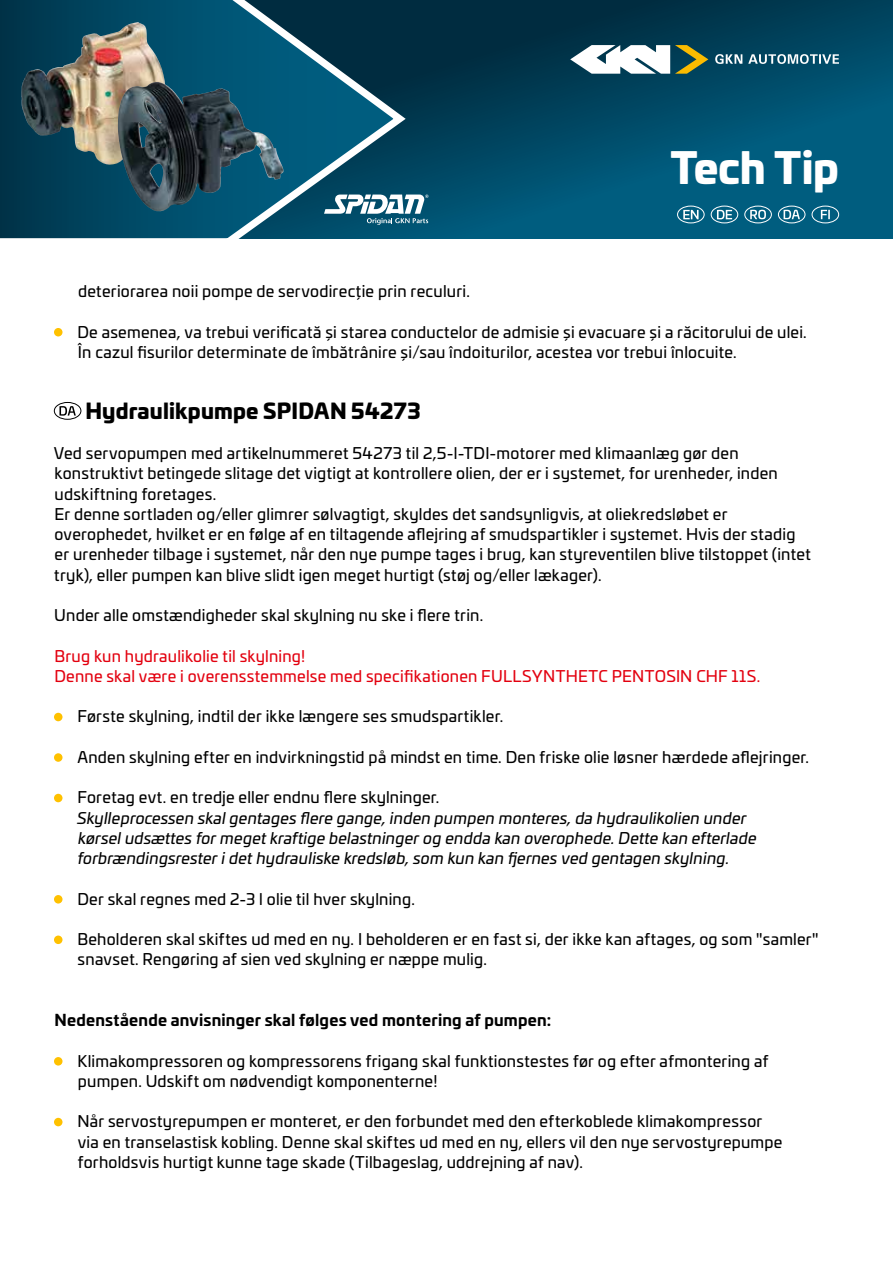
<style>
.page{position:relative;width:893px;height:1263px;background:#fff}
.page>*{position:absolute;margin:0;border:0;box-sizing:border-box;transform-origin:0 0}
.t1{font:900 42px "Univia Pro";letter-spacing:-.005em;color:#fff}
.t2{font:900 21px "Univia Pro";letter-spacing:.01em;color:#000}
.t3{font:15.75px/20.2px "Univia Pro";letter-spacing:.015em;color:#000}
.t4{font:italic 15.75px/20.2px "Univia Pro";letter-spacing:.015em;color:#000}
.t5{font:15.75px/20.2px "Univia Pro";letter-spacing:.015em;color:#e3000f}
.t6{font:700 15.75px "Univia Pro";letter-spacing:.015em;color:#000}
</style>
<div class="page">
<svg style="left:412px;top:0;width:481px;height:238px;background:#004a66"></svg>
<svg style="left:570px;top:45px;width:138px;height:29px"></svg>
<svg style="left:715px;top:54px;width:27px;height:10px"></svg>
<svg style="left:748px;top:54px;width:91px;height:10px"></svg>
<svg style="left:412px;top:195px;width:16px;height:30px"></svg>
<svg style="left:0;top:0;width:412px;height:239px;background:#11516a"></svg>
<div style="left:711px;top:206px;width:27px;height:17px;border:1px solid #fff;border-radius:50%"></div>
<svg style="left:717px;top:210px;width:15px;height:9px"></svg>
<div style="left:677px;top:206px;width:27px;height:17px;border:1px solid #fff;border-radius:50%"></div>
<svg style="left:683px;top:210px;width:15px;height:9px"></svg>
<div style="left:778px;top:206px;width:27px;height:17px;border:1px solid #fff;border-radius:50%"></div>
<svg style="left:784px;top:210px;width:16px;height:9px"></svg>
<svg style="left:821px;top:210px;width:9px;height:9px"></svg>
<div style="left:812px;top:206px;width:27px;height:17px;border:1px solid #fff;border-radius:50%"></div>
<div style="left:744px;top:206px;width:28px;height:17px;border:1px solid #fff;border-radius:50%"></div>
<svg style="left:750px;top:210px;width:16px;height:9px"></svg>
<img style="left:21px;top:22px;width:156px;height:143px">
<img style="left:118px;top:82px;width:166px;height:130px">
<div style="left:54px;top:328px;width:9px;height:8px;background:#ffc100;border-radius:50%"></div>
<div style="left:54px;top:402px;width:27px;height:18px;border:1px solid #000;border-radius:50%"></div>
<svg style="left:59px;top:406px;width:17px;height:10px"></svg>
<div style="left:54px;top:713px;width:9px;height:8px;background:#ffc100;border-radius:50%"></div>
<div style="left:54px;top:753px;width:9px;height:9px;background:#ffc100;border-radius:50%"></div>
<div style="left:54px;top:794px;width:9px;height:8px;background:#ffc100;border-radius:50%"></div>
<div style="left:54px;top:895px;width:9px;height:8px;background:#ffc100;border-radius:50%"></div>
<div style="left:54px;top:935px;width:9px;height:9px;background:#ffc100;border-radius:50%"></div>
<div style="left:54px;top:1057px;width:9px;height:8px;background:#ffc100;border-radius:50%"></div>
<div style="left:54px;top:1118px;width:9px;height:8px;background:#ffc100;border-radius:50%"></div>
<h1 class="t1" style="left:671px;top:134px;width:170px">Tech Tip</h1>
<p class="t3" style="left:78px;top:280px;width:393px">deteriorarea noii pompe de servodirecție prin reculuri.</p>
<p class="t3" style="left:77px;top:321px;width:731px">De asemenea, va trebui verificată și starea conductelor de admisie și evacuare și a răcitorului de ulei.<br>În cazul fisurilor determinate de îmbătrânire și/sau îndoiturilor, acestea vor trebui înlocuite.</p>
<h2 class="t2" style="left:86px;top:393px;width:337px">Hydraulikpumpe SPIDAN 54273</h2>
<p class="t3" style="left:54px;top:442px;width:759px">Ved servopumpen med artikelnummeret 54273 til 2,5-l-TDI-motorer med klimaanlæg gør den konstruktivt betingede slitage det vigtigt at kontrollere olien, der er i systemet, for urenheder, inden udskiftning foretages.<br>Er denne sortladen og/eller glimrer sølvagtigt, skyldes det sandsynligvis, at oliekredsløbet er overophedet, hvilket er en følge af en tiltagende aflejring af smudspartikler i systemet. Hvis der stadig er urenheder tilbage i systemet, når den nye pumpe tages i brug, kan styreventilen blive tilstoppet (intet tryk), eller pumpen kan blive slidt igen meget hurtigt (støj og/eller lækager).</p>
<p class="t3" style="left:54px;top:604px;width:430px">Under alle omstændigheder skal skylning nu ske i flere trin.</p>
<p class="t5" style="left:54px;top:645px;width:707px">Brug kun hydraulikolie til skylning!<br>Denne skal være i overensstemmelse med specifikationen FULLSYNTHETC PENTOSIN CHF 11S.</p>
<p class="t3" style="left:77px;top:705px;width:427px">Første skylning, indtil der ikke længere ses smudspartikler.</p>
<p class="t3" style="left:77px;top:746px;width:733px">Anden skylning efter en indvirkningstid på mindst en time. Den friske olie løsner hærdede aflejringer.</p>
<p class="t3" style="left:77px;top:786px;width:363px">Foretag evt. en tredje eller endnu flere skylninger.</p>
<p class="t4" style="left:77px;top:807px;width:681px">Skylleprocessen skal gentages flere gange, inden pumpen monteres, da hydraulikolien under kørsel udsættes for meget kraftige belastninger og endda kan overophede. Dette kan efterlade forbrændingsrester i det hydrauliske kredsløb, som kun kan fjernes ved gentagen skylning.</p>
<p class="t3" style="left:77px;top:888px;width:339px">Der skal regnes med 2-3 l olie til hver skylning.</p>
<p class="t3" style="left:77px;top:928px;width:743px">Beholderen skal skiftes ud med en ny. I beholderen er en fast si, der ikke kan aftages, og som "samler" snavset. Rengøring af sien ved skylning er næppe mulig.</p>
<p class="t6" style="left:55px;top:1007px;width:498px">Nedenstående anvisninger skal følges ved montering af pumpen:</p>
<p class="t3" style="left:77px;top:1050px;width:693px">Klimakompressoren og kompressorens frigang skal funktionstestes før og efter afmontering af pumpen. Udskift om nødvendigt komponenterne!</p>
<p class="t3" style="left:77px;top:1110px;width:707px">Når servostyrepumpen er monteret, er den forbundet med den efterkoblede klimakompressor via en transelastisk kobling. Denne skal skiftes ud med en ny, ellers vil den nye servostyrepumpe forholdsvis hurtigt kunne tage skade (Tilbageslag, uddrejning af nav).</p>
</div>
